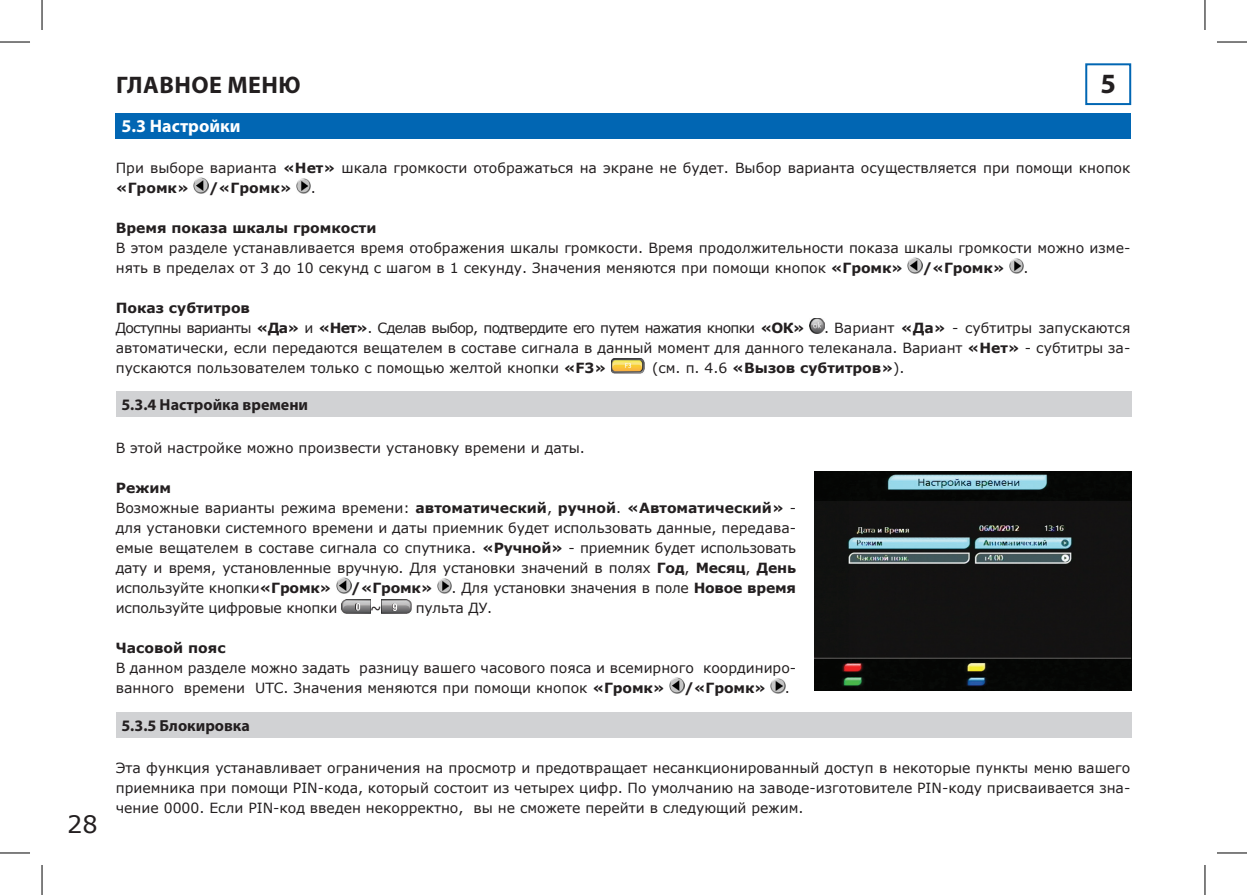
<style>
.page{position:relative;width:1247px;height:895px;background:#fff}
.page>*{position:absolute;margin:0;border:0;box-sizing:border-box;transform-origin:0 0}
.zag{font:700 28px "Myriad Pro";color:#231f20}
.zag-2{font:700 24px "Myriad Pro";letter-spacing:.02em;color:#231f20}
.t1{font:24px "Verdana";color:#231f20}
.podzag{font:700 18px "Myriad Pro";color:#fff}
.podzag_zag{font:700 16px "Myriad Pro";color:#231f20}
.TXT{font:14px/20px "Verdana";color:#231f20}
.TXT-2{font:14px "Verdana";letter-spacing:-.05em;color:#231f20}
.TXT-3{font:700 14px "Verdana";color:#231f20}
.TXT_bold{font:700 14px "Verdana";color:#231f20}
.s1{font-weight:700}
.s2{font-weight:400}
</style>
<div class="page">
<div style="left:1085px;top:63px;width:46px;height:42px;border:2px solid #0166b3"></div>
<div style="left:116px;top:392px;width:1015px;height:25px;background:#d1d2d4"></div>
<img style="left:814px;top:471px;width:317px;height:219px">
<div style="left:116px;top:712px;width:1015px;height:26px;background:#d1d2d4"></div>
<img style="left:194px;top:178px;width:15px;height:15px">
<img style="left:296px;top:179px;width:15px;height:14px">
<img style="left:907px;top:258px;width:15px;height:15px">
<img style="left:1009px;top:259px;width:14px;height:14px">
<img style="left:809px;top:318px;width:15px;height:15px">
<img style="left:611px;top:358px;width:34px;height:15px">
<img style="left:336px;top:578px;width:15px;height:15px">
<img style="left:437px;top:579px;width:14px;height:14px">
<img style="left:342px;top:600px;width:28px;height:13px">
<img style="left:381px;top:600px;width:30px;height:13px">
<img style="left:669px;top:678px;width:15px;height:15px">
<img style="left:770px;top:679px;width:15px;height:14px">
<div style="left:116px;top:113px;width:1015px;height:25px;background:#0166b3"></div>
<hr style="left:0;top:42px;width:30px;height:1px;background:#000">
<hr style="left:1216px;top:42px;width:30px;height:1px;background:#000">
<hr style="left:0;top:852px;width:30px;height:1px;background:#000">
<hr style="left:1216px;top:852px;width:30px;height:1px;background:#000">
<hr style="left:42px;top:0;width:1px;height:30px;background:#000">
<hr style="left:42px;top:865px;width:1px;height:30px;background:#000">
<hr style="left:1204px;top:0;width:1px;height:30px;background:#000">
<hr style="left:1204px;top:865px;width:1px;height:30px;background:#000">
<p class="t1" style="left:67px;top:807px;width:32px">28</p>
<p class="zag-2" style="left:116px;top:69px;width:186px">ГЛАВНОЕ МЕНЮ</p>
<p class="zag" style="left:1100px;top:65px;width:17px">5</p>
<p class="podzag" style="left:121px;top:115px;width:120px">5.3 Настройки</p>
<p class="TXT" style="left:116px;top:158px;width:1015px">При выборе варианта <span class="s1">«Нет»</span> шкала громкости отображаться на экране не будет. Выбор варианта осуществляется при помощи кнопок <span class="s1">«Громк»</span></p>
<p class="TXT-3" style="left:209px;top:178px;width:84px">/«Громк»</p>
<p class="TXT" style="left:311px;top:178px;width:7px">.</p>
<p class="TXT_bold" style="left:116px;top:218px;width:262px">Время показа шкалы громкости</p>
<p class="TXT" style="left:116px;top:238px;width:1015px">В этом разделе устанавливается время отображения шкалы громкости. Время продолжительности показа шкалы громкости можно изме&shy;нять в пределах от 3 до 10 секунд с шагом в 1 секунду. Значения меняются при помощи кнопок <span class="s1">«Громк»</span></p>
<p class="TXT-3" style="left:922px;top:258px;width:83px">/«Громк»</p>
<p class="TXT" style="left:1023px;top:258px;width:7px">.</p>
<p class="TXT_bold" style="left:116px;top:298px;width:136px">Показ субтитров</p>
<p class="TXT-2" style="left:116px;top:318px;width:690px">Доступны варианты <span class="s1">«Да»</span> и <span class="s1">«Нет»</span>. Сделав выбор, подтвердите его путем нажатия кнопки <span class="s1">«ОК»</span></p>
<p class="TXT" style="left:116px;top:318px;width:1016px;text-align:justify;text-indent:708px">. Вариант <span class="s1">«Да»</span> - субтитры запускаются автоматически, если передаются вещателем в составе сигнала в данный момент для данного телеканала. Вариант <span class="s1">«Нет»</span> - субтитры за&shy;пускаются пользователем только с помощью желтой кнопки <span class="s1">«F3»</span></p>
<p class="TXT-3" style="left:652px;top:358px;width:254px"><span class="s2">(см. п. 4.6</span> «Вызов субтитров»<span class="s2">).</span></p>
<p class="podzag_zag" style="left:121px;top:394px;width:188px">5.3.4 Настройка времени</p>
<p class="TXT" style="left:116px;top:438px;width:471px">В этой настройке можно произвести установку времени и даты.</p>
<p class="TXT_bold" style="left:116px;top:478px;width:57px">Режим</p>
<p class="TXT" style="left:116px;top:498px;width:681px;text-align:justify">Возможные варианты режима времени: <span class="s1">автоматический</span>, <span class="s1">ручной</span>. <span class="s1">«Автоматический»</span> - для установки системного времени и даты приемник будет использовать данные, передава&shy;емые вещателем в составе сигнала со спутника. <span class="s1">«Ручной»</span> - приемник будет использовать дату и время, установленные вручную. Для установки значений в полях <span class="s1">Год</span>, <span class="s1">Месяц</span>, <span class="s1">День </span>используйте кнопки<span class="s1">«Громк»</span></p>
<p class="TXT-3" style="left:351px;top:578px;width:83px">/«Громк»</p>
<p class="TXT" style="left:451px;top:578px;width:346px">. Для установки значения в поле <span class="s1">Новое время</span></p>
<p class="TXT" style="left:116px;top:598px;width:223px">используйте цифровые кнопки</p>
<p class="TXT" style="left:370px;top:598px;width:13px">~</p>
<p class="TXT" style="left:416px;top:598px;width:78px">пульта ДУ.</p>
<p class="TXT_bold" style="left:116px;top:638px;width:111px">Часовой пояс</p>
<p class="TXT" style="left:116px;top:658px;width:681px">В данном разделе можно задать разницу вашего часового пояса и всемирного координиро&shy;ванного времени UTC. Значения меняются при помощи кнопок <span class="s1">«Громк»</span></p>
<p class="TXT-3" style="left:684px;top:678px;width:83px">/«Громк»</p>
<p class="TXT" style="left:784px;top:678px;width:7px">.</p>
<p class="podzag_zag" style="left:121px;top:715px;width:130px">5.3.5 Блокировка</p>
<p class="TXT" style="left:116px;top:758px;width:1015px;text-align:justify">Эта функция устанавливает ограничения на просмотр и предотвращает несанкционированный доступ в некоторые пункты меню вашего приемника при помощи PIN-кода, который состоит из четырех цифр. По умолчанию на заводе-изготовителе PIN-коду присваивается зна&shy;чение 0000. Если PIN-код введен некорректно, вы не сможете перейти в следующий режим.</p>
</div>
